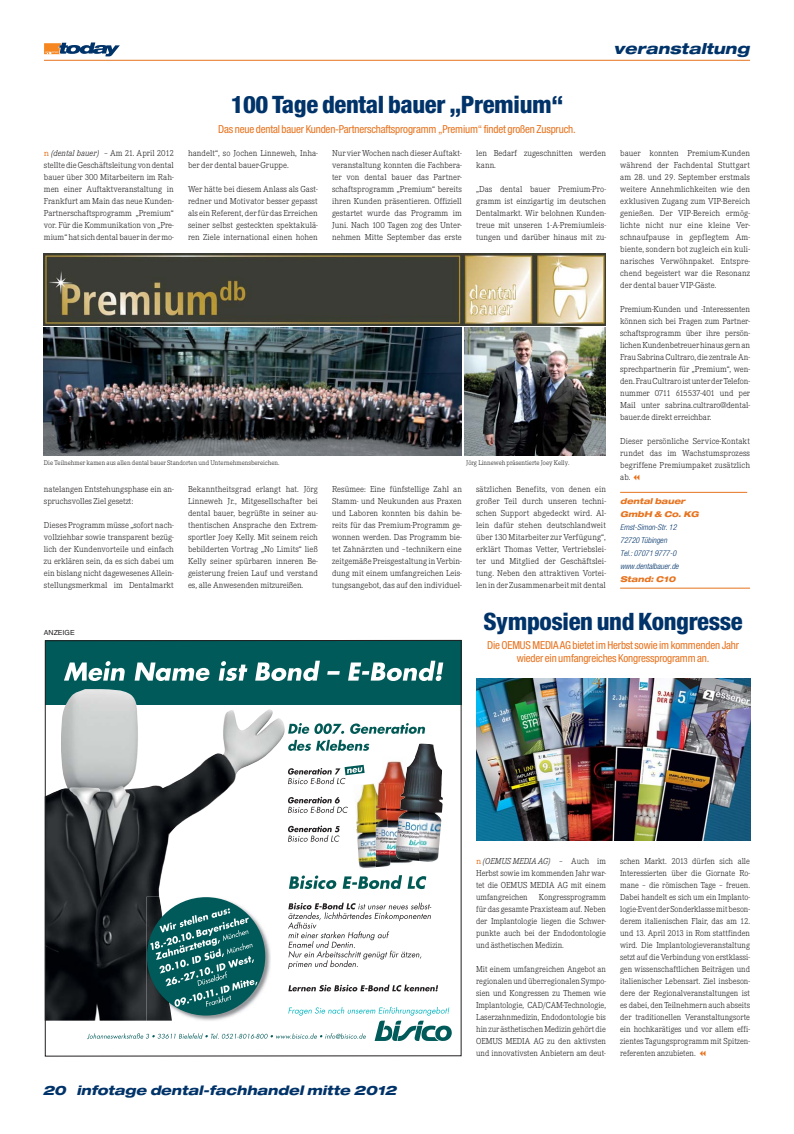
<style>
.page{position:relative;width:794px;height:1134px;background:#fff}
.page>*{position:absolute;margin:0;border:0;box-sizing:border-box;transform-origin:0 0}
.t1{font:800 condensed 24px "Helvetica Neue";letter-spacing:-.015em;color:#003369}
.t2{font:italic 800 expanded 15px "Helvetica Neue";color:#003369}
.t3{font:italic 800 expanded 13px "Helvetica Neue";color:#003369}
.t4{font:condensed 11px/13.2px "Helvetica Neue";letter-spacing:-.015em;color:#e7731e;text-align:center}
.t5{font:300 9px/12px "Corporate E";letter-spacing:.005em;color:#231f20;text-align:justify}
.t6{font:italic 300 condensed 8px/13px "Helvetica Neue";color:#003369}
.t7{font:italic 800 expanded 8px/13px "Helvetica Neue";color:#e7731e}
.t8{font:300 7px "Corporate E";color:#231f20}
.t9{font:7px "Helvetica";color:#231f20}
.s1{font-family:"Courier";font-weight:400;color:#e7731e}
.s2{font-style:italic}
</style>
<div class="page">
<svg style="left:44px;top:42px;width:76px;height:14px"></svg>
<hr style="left:44px;top:60px;width:706px;height:1px;background:#e7731e">
<svg style="left:45px;top:640px;width:416px;height:417px"></svg>
<svg style="left:289px;top:875px;width:137px;height:14px"></svg>
<svg style="left:87px;top:903px;width:365px;height:138px"></svg>
<img style="left:476px;top:679px;width:274px;height:161px">
<hr style="left:620px;top:492px;width:127px;height:1px;background:#e7731e">
<hr style="left:620px;top:588px;width:130px;height:1px;background:#e7731e">
<img style="left:44px;top:254px;width:562px;height:71px">
<img style="left:44px;top:327px;width:418px;height:129px">
<img style="left:464px;top:327px;width:142px;height:129px">
<h1 class="t1" style="left:231px;top:96px;width:334px">100 Tage dental bauer „Premium“</h1>
<p class="t4" style="left:218px;top:123px;width:359px">Das neue dental bauer Kunden-Partnerschaftsprogramm „Premium“ findet großen Zuspruch.</p>
<h2 class="t2" style="left:613px;top:43px;width:140px">veranstaltung</h2>
<p class="t5" style="left:44px;top:148px;width:131px"><span class="s1">n</span><span class="s2">(dental bauer)</span> – Am 21. April 2012 stellte die Geschäftsleitung von dental bauer über 300 Mitarbeitern im Rah&shy;men einer Auftaktveranstaltung in Frankfurt am Main das neue Kunden-Partnerschaftsprogramm „Premium“ vor. Für die Kommunikation von „Pre&shy;mium“ hat sich dental bauer in der mo-</p>
<p class="t5" style="left:188px;top:148px;width:131px">handelt“, so Jochen Linneweh, Inha&shy;ber der dental bauer-Gruppe.</p>
<p class="t5" style="left:188px;top:184px;width:131px">Wer hätte bei diesem Anlass als Gast&shy;redner und Motivator besser gepasst als ein Referent, der für das Erreichen seiner selbst gesteckten spektakulä&shy;ren Ziele international einen hohen</p>
<p class="t5" style="left:332px;top:148px;width:131px">Nur vier Wochen nach dieser Auftakt&shy;veranstaltung konnten die Fachbera&shy;ter von dental bauer das Partner&shy;schaftsprogramm „Premium“ bereits ihren Kunden präsentieren. Offiziell gestartet wurde das Programm im Juni. Nach 100 Tagen zog des Unter&shy;nehmen Mitte September das erste</p>
<p class="t5" style="left:476px;top:148px;width:131px">len Bedarf zugeschnitten werden kann.</p>
<p class="t5" style="left:476px;top:184px;width:131px">„Das dental bauer Premium-Pro&shy;gramm ist einzigartig im deutschen Dentalmarkt. Wir belohnen Kunden&shy;treue mit unseren 1-A-Premiumleis&shy;tungen und darüber hinaus mit zu-</p>
<p class="t8" style="left:44px;top:460px;width:237px">Die Teilnehmer kamen aus allen dental bauer Standorten und Unternehmensbereichen.</p>
<p class="t8" style="left:466px;top:460px;width:105px">Jörg Linneweh präsentierte Joey Kelly.</p>
<p class="t5" style="left:44px;top:484px;width:131px">natelangen Entstehungsphase ein an&shy;spruchsvolles Ziel gesetzt:</p>
<p class="t5" style="left:44px;top:520px;width:131px">Dieses Programm müsse „sofort nach&shy;vollziehbar sowie transparent bezüg&shy;lich der Kundenvorteile und einfach zu erklären sein, da es sich dabei um ein bislang nicht dagewesenes Allein&shy;stellungsmerkmal im Dentalmarkt</p>
<p class="t5" style="left:188px;top:484px;width:131px">Bekanntheitsgrad erlangt hat. Jörg Linneweh Jr., Mitgesellschafter bei dental bauer, begrüßte in seiner au&shy;thentischen Ansprache den Extrem&shy;sportler Joey Kelly. Mit seinem reich bebilderten Vortrag „No Limits“ ließ Kelly seiner spürbaren inneren Be - geisterung freien Lauf und verstand es, alle Anwesenden mitzureißen.</p>
<p class="t5" style="left:332px;top:484px;width:131px">Resümee: Eine fünfstellige Zahl an Stamm- und Neukunden aus Praxen und Laboren konnten bis dahin be&shy;reits für das Premium-Programm ge&shy;wonnen werden. Das Programm bie&shy;tet Zahnärzten und –technikern eine zeitgemäße Preisgestaltung in Verbin&shy;dung mit einem umfangreichen Leis&shy;tungsangebot, das auf den individuel-</p>
<p class="t5" style="left:476px;top:484px;width:131px">sätzlichen Benefits, von denen ein großer Teil durch unseren techni&shy;schen Support abgedeckt wird. Al&shy;lein dafür stehen deutschlandweit über 130 Mitarbeiter zur Verfügung“, erklärt Thomas Vetter, Vertriebslei&shy;ter und Mitglied der Geschäftslei&shy;tung. Neben den attraktiven Vortei&shy;len in der Zusammenarbeit mit dental</p>
<p class="t5" style="left:620px;top:148px;width:131px">bauer konnten Premium-Kunden während der Fachdental Stuttgart am 28. und 29. September erstmals weitere Annehmlichkeiten wie den exklusiven Zugang zum VIP-Bereich genießen. Der VIP-Bereich ermög&shy;lichte nicht nur eine kleine Ver&shy;schnaufpause in gepflegtem Am&shy;biente, sondern bot zugleich ein kuli&shy;narisches Verwöhnpaket. Entspre&shy;chend begeistert war die Resonanz der dental bauer VIP-Gäste.</p>
<p class="t5" style="left:620px;top:304px;width:131px">Premium-Kunden und -Interessenten können sich bei Fragen zum Partner&shy;schaftsprogramm über ihre persön&shy;lichen Kundenbetreuer hinaus gern an Frau Sabrina Cultraro, die zentrale An&shy;sprechpartnerin für „Premium“, wen&shy;den. Frau Cultraro ist unter der Telefon&shy;nummer 0711 615537-401 und per Mail unter sabrina.cultraro@dental&shy;bauer.de direkt erreichbar.</p>
<p class="t5" style="left:620px;top:436px;width:131px">Dieser persönliche Service-Kontakt rundet das im Wachstumsprozess begriffene Premiumpaket zusätzlich ab.</p>
<p class="t7" style="left:620px;top:495px;width:82px">dental bauer<br>GmbH &amp; Co. KG</p>
<p class="t6" style="left:620px;top:521px;width:61px">Ernst-Simon-Str.12<br>72720 Tübingen<br>Tel.:07071 9777-0 www.dentalbauer.de</p>
<p class="t7" style="left:620px;top:573px;width:58px">Stand: C10</p>
<p class="t9" style="left:44px;top:629px;width:32px">ANZEIGE</p>
<h3 class="t3" style="left:43px;top:1086px;width:358px">20 infotage dental-fachhandel mitte 2012</h3>
<h1 class="t1" style="left:483px;top:613px;width:261px">Symposien und Kongresse</h1>
<p class="t4" style="left:487px;top:640px;width:253px">Die OEMUS MEDIA AG bietet im Herbst sowie im kommenden Jahr wieder ein umfangreiches Kongressprogramm an.</p>
<p class="t5" style="left:476px;top:856px;width:131px"><span class="s1">n</span><span class="s2">(OEMUS MEDIA AG)</span> – Auch im Herbst sowie im kommenden Jahr war&shy;tet die OEMUS MEDIA AG mit einem umfangreichen Kongressprogramm für das gesamte Praxisteam auf. Neben der Implantologie liegen die Schwer&shy;punkte auch bei der Endodontologie und ästhetischen Medizin.</p>
<p class="t5" style="left:476px;top:964px;width:131px">Mit einem umfangreichen Angebot an regionalen und überregionalen Sympo&shy;sien und Kongressen zu Themen wie Implantologie, CAD/CAM-Technologie, Laserzahnmedizin, Endodontologie bis hin zur ästhetischen Medizin gehört die OEMUS MEDIA AG zu den aktivsten und innovativsten Anbietern am deut-</p>
<p class="t5" style="left:620px;top:856px;width:131px">schen Markt. 2013 dürfen sich alle Interessierten über die Giornate Ro&shy;mane – die römischen Tage – freuen.<br>Dabei handelt es sich um ein Implanto&shy;logie-Event der Sonderklasse mit beson&shy;derem italienischen Flair, das am 12. und 13. April 2013 in Rom stattfinden wird. Die Implantologieveranstaltung setzt auf die Verbindung von erstklassi&shy;gen wissenschaftlichen Beiträgen und italienischer Lebensart. Ziel insbeson&shy;dere der Regionalveranstaltungen ist es dabei, den Teilnehmern auch abseits der traditionellen Veranstaltungsorte ein hochkarätiges und vor allem effi&shy;zientes Tagungsprogramm mit Spitzen&shy;referenten anzubieten.</p>
</div>
